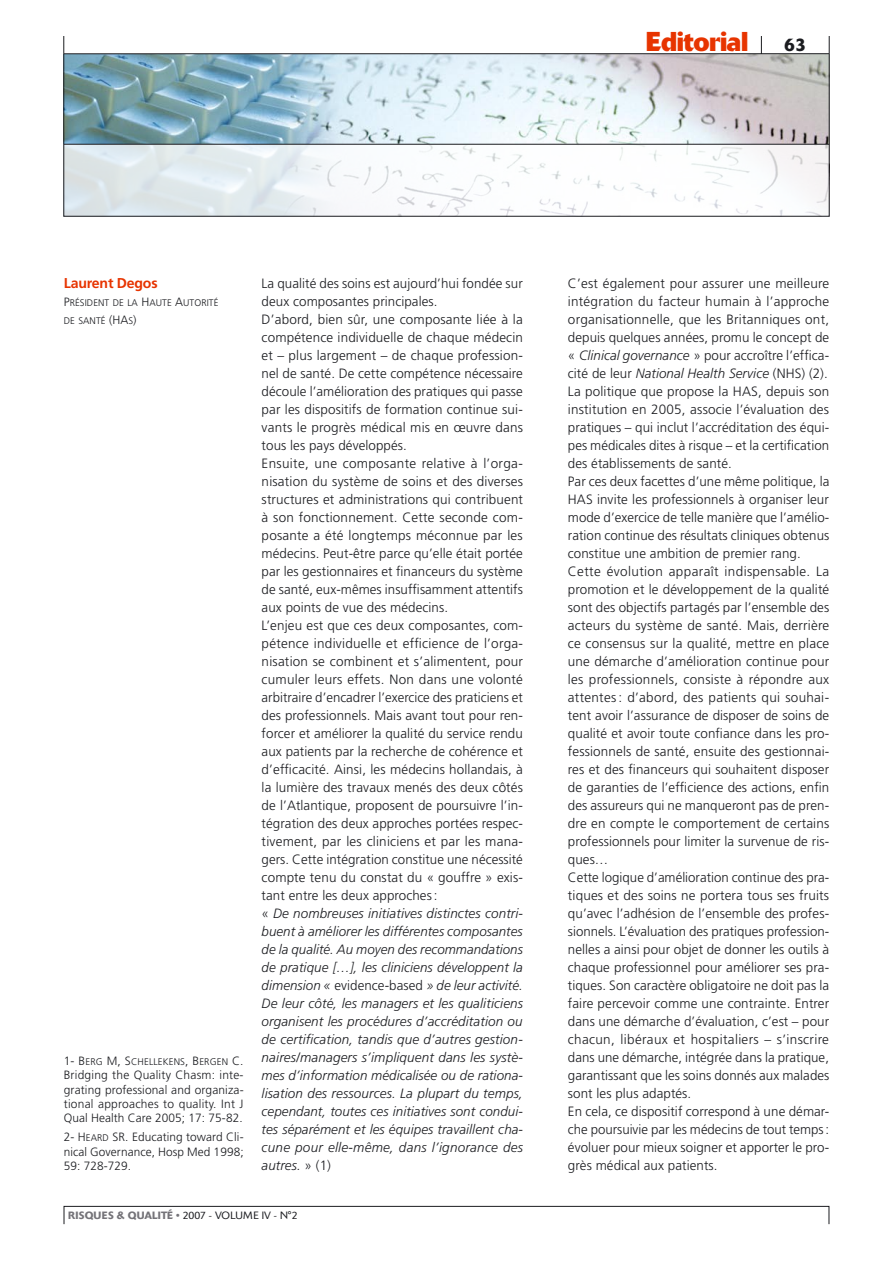
<style>
.page{position:relative;width:893px;height:1263px;background:#fff}
.page>*{position:absolute;margin:0;border:0;box-sizing:border-box;transform-origin:0 0}
.t1{font:700 27px "Delta";letter-spacing:-.015em;color:#e73400}
.t2{font:500 18px "Delta";color:#1b1c20}
.t3{font:700 14.25px "Frutiger";letter-spacing:-.01em;color:#e73400}
.t4{font:300 13.5px/18px "Frutiger";letter-spacing:.005em;color:#1b1c20}
.t5{font:300 12px/14.4px "Frutiger";letter-spacing:.005em;color:#1b1c20;text-align:justify}
.t6{font:300 10.5px "Delta";color:#1b1c20}
.t7{font:300 9.6px/18px "Frutiger";letter-spacing:.005em;color:#1b1c20}
.s1{font-size:12px}
.s2{font-size:9.6px}
.s3{font-style:italic}
.s4{font-weight:500;color:#747378}
</style>
<div class="page">
<img style="left:66px;top:54px;width:761px;height:90px">
<hr style="left:64px;top:53px;width:765px;height:1px;background:#1b1c20">
<svg style="left:761px;top:38px;width:1px;height:15px"></svg>
<div style="left:64px;top:1206px;width:765px;height:18px;border:1px solid #1b1c20"></div>
<svg style="left:66px;top:145px;width:761px;height:69px"></svg>
<hr style="left:64px;top:144px;width:765px;height:1px;background:#1b1c20">
<h1 class="t1" style="left:646px;top:25px;width:104px">Editorial</h1>
<h2 class="t2" style="left:784px;top:34px;width:24px">63</h2>
<p class="t3" style="left:64px;top:275px;width:95px">Laurent Degos</p>
<p class="t7" style="left:64px;top:294px;width:156px"><span class="s1">P</span>résident de la <span class="s1">H</span>aute <span class="s1">A</span>utorité de santé <span class="s1">(HA</span>s<span class="s1">)</span></p>
<p class="t7" style="left:64px;top:1052px;width:181px"><span class="s1">1- B</span>erg <span class="s1">M, S</span>ch ellekens<span class="s1">, B</span>ergen <span class="s1">C.</span></p>
<p class="t5" style="left:64px;top:1068px;width:181px">Bridging the Quality Chasm: inte&shy;grating professional and organiza&shy;tional approaches to quality. Int J Qual Health Care 2005; 17: 75-82.</p>
<p class="t5" style="left:64px;top:1130px;width:181px">2- H<span class="s2">eard</span> SR. Educating toward Cli&shy;nical Governance, Hosp Med 1998; 59: 728-729.</p>
<p class="t4" style="left:262px;top:274px;width:263px">La qualité des soins est aujourd’hui fondée sur deux composantes principales.<br>D’abord, bien sûr, une composante liée à la compétence individuelle de chaque médecin et – plus largement – de chaque profession&shy;nel de santé. De cette compétence nécessaire découle l’amélioration des pratiques qui passe par les dispositifs de formation continue sui&shy;vants le progrès médical mis en œuvre dans tous les pays développés.<br>Ensuite, une composante relative à l’orga&shy;nisation du système de soins et des diverses structures et administrations qui contribuent à son fonctionnement. Cette seconde com&shy;posante a été longtemps méconnue par les médecins. Peut-être parce qu’elle était portée par les gestionnaires et financeurs du système de santé, eux-mêmes insuffisamment attentifs aux points de vue des médecins.<br>L’enjeu est que ces deux composantes, com&shy;pétence individuelle et efficience de l’orga&shy;nisation se combinent et s’alimentent, pour cumuler leurs effets. Non dans une volonté arbitraire d’encadrer l’exercice des praticiens et des professionnels. Mais avant tout pour ren&shy;forcer et améliorer la qualité du service rendu aux patients par la recherche de cohérence et d’efficacité. Ainsi, les médecins hollandais, à la lumière des travaux menés des deux côtés de l’Atlantique, proposent de poursuivre l’in&shy;tégration des deux approches portées respec&shy;tivement, par les cliniciens et par les mana&shy;gers. Cette intégration constitue une nécessité compte tenu du constat du « gouffre » exis&shy;tant entre les deux approches:<br>« <span class="s3">De nombreuses initiatives distinctes contri&shy;buent à améliorer les différentes composantes de la qualité. Au moyen des recommandations de pratique […], les cliniciens développent la dimension «</span> evidence-based <span class="s3">» de leur activité.<br>De leur côté, les managers et les qualiticiens organisent les procédures d’accréditation ou de certification, tandis que d’autres gestion&shy;naires/managers s’impliquent dans les systè&shy;mes d’information médicalisée ou de rationa&shy;lisation des ressources. La plupart du temps, cependant, toutes ces initiatives sont condui&shy;tes séparément et les équipes travaillent cha&shy;cune pour elle-même, dans l’ignorance des autres.</span> » (1)</p>
<p class="t4" style="left:568px;top:274px;width:263px">C’est également pour assurer une meilleure intégration du facteur humain à l’approche organisationnelle, que les Britanniques ont, depuis quelques années, promu le concept de « <span class="s3">Clinical governance</span> » pour accroître l’effica&shy;cité de leur <span class="s3">National Health Service</span> (NHS) (2).<br>La politique que propose la HAS, depuis son institution en 2005, associe l’évaluation des pratiques – qui inclut l’accréditation des équi&shy;pes médicales dites à risque – et la certification des établissements de santé.<br>Par ces deux facettes d’une même politique, la HAS invite les professionnels à organiser leur mode d’exercice de telle manière que l’amélio&shy;ration continue des résultats cliniques obtenus constitue une ambition de premier rang.<br>Cette évolution apparaît indispensable. La promotion et le développement de la qualité sont des objectifs partagés par l’ensemble des acteurs du système de santé. Mais, derrière ce consensus sur la qualité, mettre en place une démarche d’amélioration continue pour les professionnels, consiste à répondre aux attentes: d’abord, des patients qui souhai&shy;tent avoir l’assurance de disposer de soins de qualité et avoir toute confiance dans les pro&shy;fessionnels de santé, ensuite des gestionnai&shy;res et des financeurs qui souhaitent disposer de garanties de l’efficience des actions, enfin des assureurs qui ne manqueront pas de pren&shy;dre en compte le comportement de certains professionnels pour limiter la survenue de ris&shy;ques…<br>Cette logique d’amélioration continue des pra&shy;tiques et des soins ne portera tous ses fruits qu’avec l’adhésion de l’ensemble des profes&shy;sionnels. L’évaluation des pratiques profession&shy;nelles a ainsi pour objet de donner les outils à chaque professionnel pour améliorer ses pra&shy;tiques. Son caractère obligatoire ne doit pas la faire percevoir comme une contrainte. Entrer dans une démarche d’évaluation, c’est – pour chacun, libéraux et hospitaliers – s’inscrire dans une démarche, intégrée dans la pratique, garantissant que les soins donnés aux malades sont les plus adaptés.<br>En cela, ce dispositif correspond à une démar&shy;che poursuivie par les médecins de tout temps: évoluer pour mieux soigner et apporter le pro&shy;grès médical aux patients.</p>
<p class="t6" style="left:68px;top:1209px;width:231px"><span class="s4">RISQUES &amp; QUALITÉ •</span> 2007 - VOLUME IV - N°2</p>
</div>
